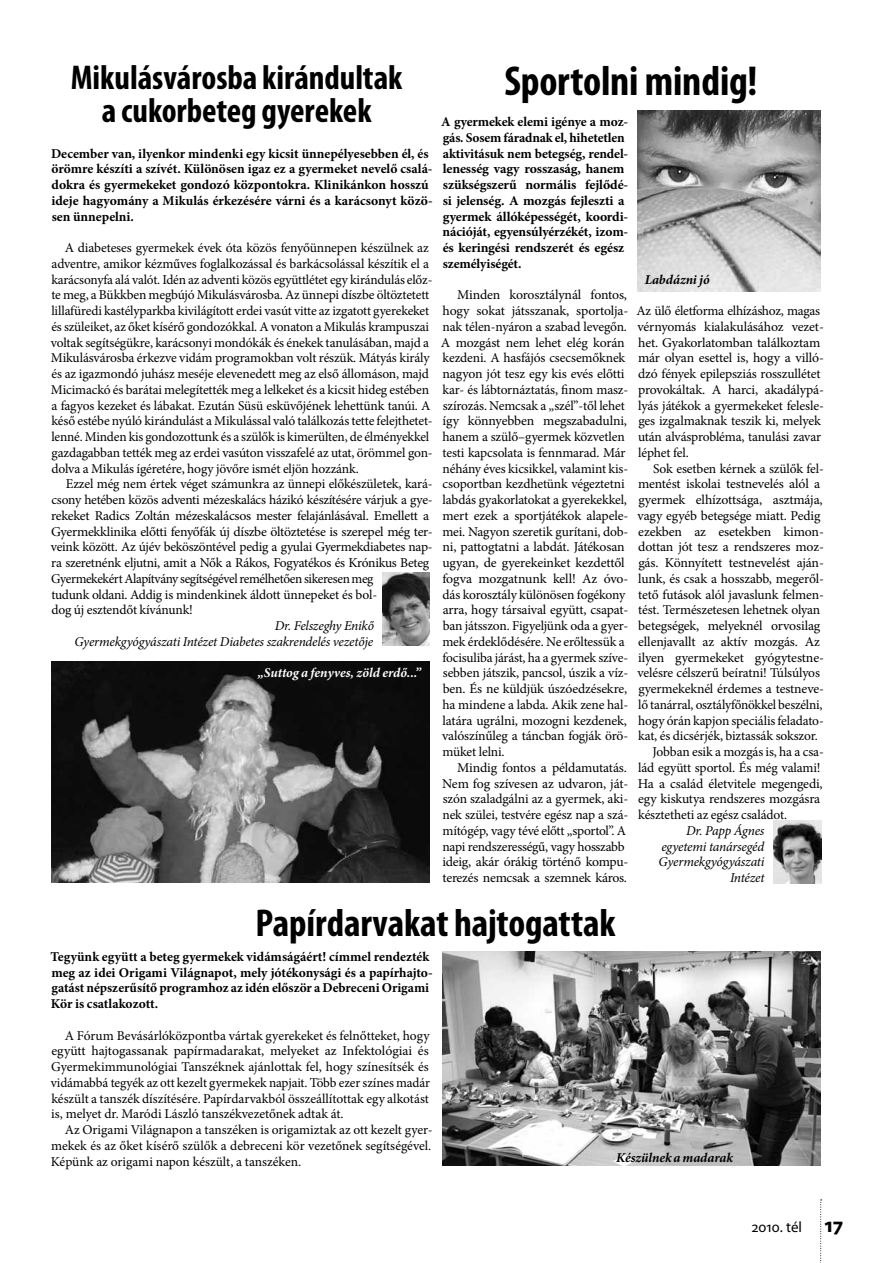
<style>
.page{position:relative;width:893px;height:1263px;background:#fff}
.page>*{position:absolute;margin:0;border:0;box-sizing:border-box;transform-origin:0 0}
.t1{font:700 condensed 42px "Myriad Pro";letter-spacing:-.005em;color:#000}
.t2{font:700 condensed 39px "Myriad Pro";letter-spacing:-.005em;color:#000}
.t3{font:700 condensed 34.5px/33px "Myriad Pro";color:#000;text-align:center}
.t4{font:15px "Myriad Pro";color:#000}
.t5{font:13.5px/15.8px "Minion Pro";letter-spacing:-.015em;color:#000}
.t6{font:700 13.5px/15.8px "Minion Pro";letter-spacing:-.005em;color:#000}
.t7{font:italic 13.5px/15.8px "Minion Pro";letter-spacing:-.015em;color:#000;text-align:right}
.t8{font:italic 700 13.5px "Minion Pro";color:#fff}
.t9{font:italic 700 13.5px "Minion Pro";letter-spacing:-.005em;color:#000}
.s1{font-weight:700;font-size:21px}
</style>
<div class="page">
<img style="left:442px;top:951px;width:379px;height:215px">
<img style="left:51px;top:661px;width:378px;height:221px">
<img style="left:638px;top:110px;width:183px;height:181px">
<img style="left:382px;top:573px;width:47px;height:73px">
<img style="left:774px;top:820px;width:48px;height:63px">
<svg style="left:820px;top:1199px;width:2px;height:64px"></svg>
<h3 class="t3" style="left:71px;top:60px;width:333px">Mikulásvárosba kirándultak a cukorbeteg gyerekek</h3>
<p class="t6" style="left:51px;top:145px;width:383px">December van, ilyenkor mindenki egy kicsit ünnepélyesebben él, és örömre készíti a szívét. Különösen igaz ez a gyermeket nevelő csalá&shy;dokra és gyermekeket gondozó központokra. Klinikánkon hosszú ideje hagyomány a Mikulás érkezésére várni és a karácsonyt közö&shy;sen ünnepelni.</p>
<p class="t5" style="left:51px;top:240px;width:383px;text-indent:14px">A diabeteses gyermekek évek óta közös fenyőünnepen készülnek az adventre, amikor kézműves foglalkozással és barkácsolással készítik el a karácsonyfa alá valót. Idén az adventi közös együttlétet egy kirándulás előz&shy;te meg, a Bükkben megbújó Mikulásvárosba. Az ünnepi díszbe öltöztetett lillafüredi kastélyparkba kivilágított erdei vasút vitte az izgatott gyerekeket és szüleiket, az őket kísérő gondozókkal. A vonaton a Mikulás krampuszai voltak segítségükre, karácsonyi mondókák és énekek tanulásában, majd a Mikulásvárosba érkezve vidám programokban volt részük. Mátyás király és az igazmondó juhász meséje elevenedett meg az első állomáson, majd Micimackó és barátai melegítették meg a lelkeket és a kicsit hideg estében a fagyos kezeket és lábakat. Ezután Süsü esküvőjének lehettünk tanúi. A késő estébe nyúló kirándulást a Mikulással való találkozás tette felejthetet&shy;lenné. Minden kis gondozottunk és a szülők is kimerülten, de élményekkel gazdagabban tették meg az erdei vasúton visszafelé az utat, örömmel gon&shy;dolva a Mikulás ígéretére, hogy jövőre ismét eljön hozzánk.</p>
<p class="t5" style="left:51px;top:476px;width:383px;text-indent:15px">Ezzel még nem értek véget számunkra az ünnepi előkészületek, kará&shy;csony hetében közös adventi mézeskalács házikó készítésére várjuk a gye&shy;rekeket Radics Zoltán mézeskalácsos mester felajánlásával. Emellett a Gyermekklinika előtti fenyőfák új díszbe öltöztetése is szerepel még ter&shy;veink között. Az újév beköszöntével pedig a gyulai Gyermekdiabetes nap&shy;ra szeretnénk eljutni, amit a Nők a Rákos, Fogyatékos és Krónikus Beteg Gyermekekért Alapítvány segítségével remélhetően sikeresen meg<br>tudunk oldani. Addig is mindenkinek áldott ünnepeket és bol-<br>dog új esztendőt kívánunk!</p>
<p class="t7" style="left:74px;top:618px;width:301px">Dr. Felszeghy Enikő<br>Gyermekgyógyászati Intézet Diabetes szakrendelés vezetője</p>
<p class="t8" style="left:258px;top:663px;width:165px">„Suttog a fenyves, zöld erdő...”</p>
<h1 class="t1" style="left:504px;top:54px;width:254px">Sportolni mindig!</h1>
<p class="t6" style="left:441px;top:114px;width:189px">A gyermekek elemi igénye a moz&shy;gás. Sosem fáradnak el, hihetetlen aktivitásuk nem betegség, rendel&shy;lenesség vagy rosszaság, hanem szükségszerű normális fejlődé&shy;si jelenség. A mozgás fejleszti a gyermek állóképességét, koordi&shy;nációját, egyensúlyérzékét, izom&shy;és keringési rendszerét és egész személyiségét.</p>
<p class="t5" style="left:441px;top:287px;width:189px;text-indent:16px">Minden korosztálynál fontos, hogy sokat játsszanak, sportolja&shy;nak télen-nyáron a szabad levegőn.<br>A mozgást nem lehet elég korán kezdeni. A hasfájós csecsemőknek nagyon jót tesz egy kis evés előtti kar- és lábtornáztatás, finom mas - szírozás. Nemcsak a „szél”-től lehet így könnyebben megszabadulni, hanem a szülő–gyermek közvetlen testi kapcsolata is fennmarad. Már néhány éves kicsikkel, valamint kis&shy;csoportban kezdhetünk végeztetni labdás gyakorlatokat a gyerekekkel, mert ezek a sportjátékok alapele&shy;mei. Nagyon szeretik gurítani, dob&shy;ni, pattogtatni a labdát. Játékosan ugyan, de gyerekeinket kezdettől fogva mozgatnunk kell! Az óvo&shy;dás korosztály különösen fogékony arra, hogy társaival együtt, csapat&shy;ban játsszon. Figyeljünk oda a gyer&shy;mek érdeklődésére. Ne erőltessük a focisuliba járást, ha a gyermek szíve&shy;sebben játszik, pancsol, úszik a víz&shy;ben. És ne küldjük úszóedzésekre, ha mindene a labda. Akik zene hal&shy;latára ugrálni, mozogni kezdenek, valószínűleg a táncban fogják örö&shy;müket lelni.</p>
<p class="t5" style="left:442px;top:760px;width:188px;text-indent:15px">Mindig fontos a példamutatás.<br>Nem fog szívesen az udvaron, ját&shy;szón szaladgálni az a gyermek, aki&shy;nek szülei, testvére egész nap a szá&shy;mítógép, vagy tévé előtt „sportol”. A napi rendszerességű, vagy hosszabb ideig, akár órákig történő kompu&shy;terezés nemcsak a szemnek káros.</p>
<p class="t9" style="left:645px;top:270px;width:67px">Labdázni jó</p>
<p class="t5" style="left:637px;top:303px;width:189px">Az ülő életforma elhízáshoz, magas vérnyomás kialakulásához vezet&shy;het. Gyakorlatomban találkoztam már olyan esettel is, hogy a villó&shy;dzó fények epilepsziás rosszullétet provokáltak. A harci, akadálypá&shy;lyás játékok a gyermekeket felesle&shy;ges izgalmaknak teszik ki, melyek után alvásprobléma, tanulási zavar léphet fel.</p>
<p class="t5" style="left:653px;top:460px;width:172px">Sok esetben kérnek a szülők fel-</p>
<p class="t5" style="left:638px;top:476px;width:184px">mentést iskolai testnevelés alól a</p>
<p class="t5" style="left:638px;top:492px;width:186px">gyermek elhízottsága, asztmája,</p>
<p class="t5" style="left:638px;top:508px;width:184px">vagy egyéb betegsége miatt. Pedig</p>
<p class="t5" style="left:638px;top:523px;width:187px">ezekben az esetekben kimon-</p>
<p class="t5" style="left:638px;top:539px;width:187px">dottan jót tesz a rendszeres moz-</p>
<p class="t5" style="left:638px;top:555px;width:187px">gás. Könnyített testnevelést aján-</p>
<p class="t5" style="left:638px;top:571px;width:187px">lunk, és csak a hosszabb, megeről-</p>
<p class="t5" style="left:638px;top:586px;width:187px">tető futások alól javaslunk felmen-</p>
<p class="t5" style="left:638px;top:602px;width:184px">tést. Természetesen lehetnek olyan</p>
<p class="t5" style="left:638px;top:618px;width:184px">betegségek, melyeknél orvosilag</p>
<p class="t5" style="left:638px;top:634px;width:183px">ellenjavallt az aktív mozgás. Az</p>
<p class="t5" style="left:638px;top:649px;width:187px">ilyen gyermekeket gyógytestne-</p>
<p class="t5" style="left:638px;top:665px;width:184px">velésre célszerű beíratni! Túlsúlyos</p>
<p class="t5" style="left:638px;top:681px;width:187px">gyermekeknél érdemes a testneve-</p>
<p class="t5" style="left:638px;top:697px;width:186px">lő tanárral, osztályfőnökkel beszélni,</p>
<p class="t5" style="left:638px;top:712px;width:187px">hogy órán kapjon speciális feladato-</p>
<p class="t5" style="left:638px;top:728px;width:181px">kat, és dicsérjék, biztassák sokszor.</p>
<p class="t5" style="left:653px;top:744px;width:173px">Jobban esik a mozgás is, ha a csa-</p>
<p class="t5" style="left:638px;top:760px;width:184px">lád együtt sportol. És még valami!</p>
<p class="t5" style="left:638px;top:775px;width:186px">Ha a család életvitele megengedi,</p>
<p class="t5" style="left:638px;top:791px;width:184px">egy kiskutya rendszeres mozgásra</p>
<p class="t5" style="left:638px;top:807px;width:151px">késztetheti az egész családot.</p>
<p class="t7" style="left:659px;top:823px;width:108px">Dr. Papp Ágnes egyetemi tanársegéd<br>Gyermekgyógyászati<br>Intézet</p>
<h2 class="t2" style="left:256px;top:898px;width:362px">Papírdarvakat hajtogattak</h2>
<p class="t6" style="left:51px;top:948px;width:384px">Tegyünk együtt a beteg gyermekek vidámságáért! címmel rendezték meg az idei Origami Világnapot, mely jótékonysági és a papírhajto&shy;gatást népszerűsítő programhoz az idén először a Debreceni Origami Kör is csatlakozott.</p>
<p class="t5" style="left:51px;top:1027px;width:381px;text-align:justify;text-indent:14px">A Fórum Bevásárlóközpontba vártak gyerekeket és felnőtteket, hogy együtt hajtogassanak papírmadarakat, melyeket az Infektológiai és Gyermekimmunológiai Tanszéknek ajánlottak fel, hogy színesítsék és vidámabbá tegyék az ott kezelt gyermekek napjait. Több ezer színes madár készült a tanszék díszítésére. Papírdarvakból összeállítottak egy alkotást is, melyet dr. Maródi László tanszékvezetőnek adtak át.</p>
<p class="t5" style="left:51px;top:1122px;width:383px;text-align:justify;text-indent:14px">Az Origami Világnapon a tanszéken is origamiztak az ott kezelt gyer&shy;mekek és az őket kísérő szülők a debreceni kör vezetőnek segítségével.<br>Képünk az origami napon készült, a tanszéken.</p>
<p class="t9" style="left:616px;top:1148px;width:118px">Készülnek a madarak</p>
<p class="t4" style="left:752px;top:1217px;width:93px">2010. tél <span class="s1">17</span></p>
</div>
